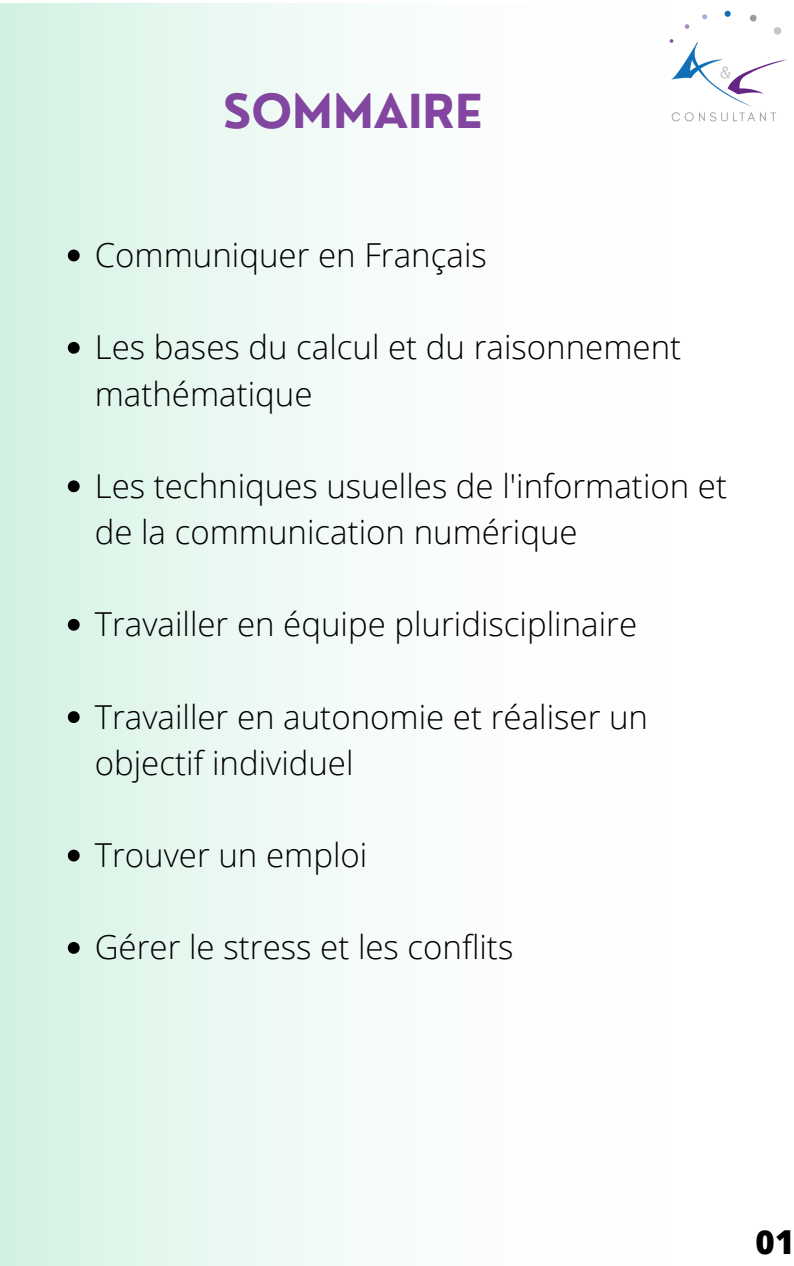
<style>
.page{position:relative;width:794px;height:1266px;background:#fff}
.page>*{position:absolute;margin:0;border:0;box-sizing:border-box;transform-origin:0 0}
.t1{font:700 45.67px "Nourd";color:#8245a0}
.t2{font:300 33px/46.1px "Open Sans";color:#000}
.t3{font:800 33px "Open Sans";color:#000}
</style>
<div class="page">
<svg style="left:0;top:3px;width:360px;height:1263px;fill:#e6f7ef"></svg>
<img style="left:669px;top:10px;width:118px;height:112px">
<svg style="left:68px;top:250px;width:12px;height:11px"></svg>
<svg style="left:68px;top:342px;width:12px;height:12px"></svg>
<svg style="left:68px;top:480px;width:12px;height:12px"></svg>
<svg style="left:68px;top:619px;width:12px;height:12px"></svg>
<svg style="left:68px;top:711px;width:12px;height:12px"></svg>
<svg style="left:68px;top:849px;width:12px;height:12px"></svg>
<svg style="left:68px;top:942px;width:12px;height:12px"></svg>
<h1 class="t1" style="left:223px;top:82px;width:261px">SOMMAIRE</h1>
<p class="t2" style="left:95px;top:231px;width:393px">Communiquer en Français</p>
<p class="t2" style="left:95px;top:323px;width:587px">Les bases du calcul et du raisonnement mathématique</p>
<p class="t2" style="left:95px;top:462px;width:633px">Les techniques usuelles de l'information et de la communication numérique</p>
<p class="t2" style="left:95px;top:600px;width:543px">Travailler en équipe pluridisciplinaire</p>
<p class="t2" style="left:95px;top:693px;width:554px">Travailler en autonomie et réaliser un objectif individuel</p>
<p class="t2" style="left:95px;top:831px;width:274px">Trouver un emploi</p>
<p class="t2" style="left:95px;top:923px;width:420px">Gérer le stress et les conflits</p>
<p class="t3" style="left:755px;top:1218px;width:40px">01</p>
</div>
